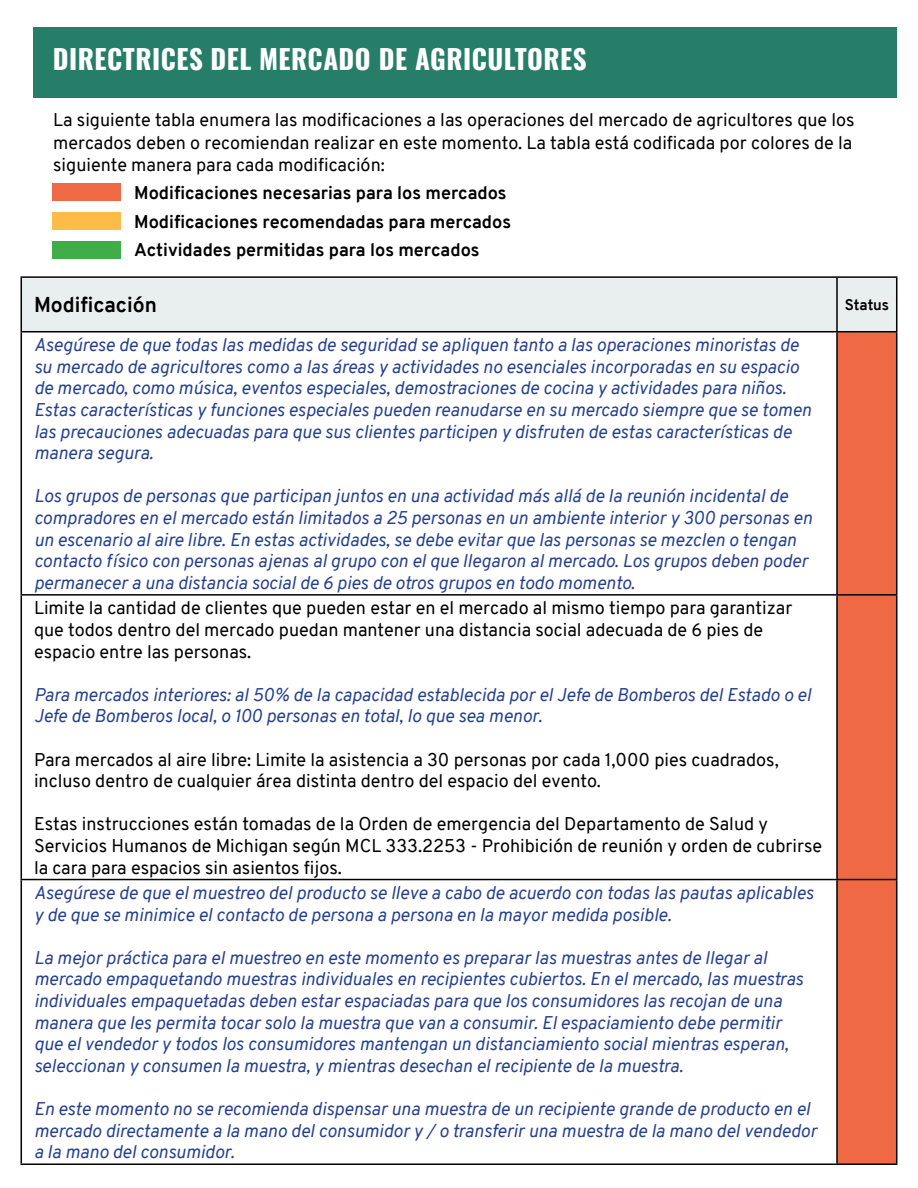
<style>
.page{position:relative;width:918px;height:1188px;background:#fff}
.page>*{position:absolute;margin:0;border:0;box-sizing:border-box;transform-origin:0 0}
.t1{font:27px "Oswald";letter-spacing:.02em;color:#fff}
.t2{font:700 21px "Overpass";color:#000}
.t3{font:italic 18px/21.6px "Overpass";color:#25408f}
.t4{font:18px/21.6px "Overpass";color:#000}
.t5{font:700 18px/28.3px "Overpass";color:#000}
.t6{font:700 15px "Overpass";color:#000}
</style>
<div class="page">
<div style="left:22px;top:278px;width:874px;height:53px;background:#e9efee"></div>
<div style="left:838px;top:332px;width:58px;height:831px;background:#f06945"></div>
<hr style="left:21px;top:276px;width:816px;height:2px;background:#000">
<hr style="left:21px;top:278px;width:1px;height:53px;background:#000">
<hr style="left:837px;top:276px;width:60px;height:2px;background:#000">
<hr style="left:836px;top:278px;width:2px;height:53px;background:#000">
<hr style="left:896px;top:278px;width:1px;height:53px;background:#000">
<hr style="left:21px;top:331px;width:816px;height:1px;background:#000">
<hr style="left:21px;top:332px;width:1px;height:262px;background:#000">
<hr style="left:837px;top:331px;width:60px;height:1px;background:#000">
<hr style="left:836px;top:332px;width:2px;height:262px;background:#000">
<hr style="left:896px;top:332px;width:1px;height:262px;background:#000">
<hr style="left:21px;top:594px;width:816px;height:2px;background:#000">
<hr style="left:21px;top:596px;width:1px;height:283px;background:#000">
<hr style="left:837px;top:594px;width:60px;height:2px;background:#000">
<hr style="left:836px;top:596px;width:2px;height:283px;background:#000">
<hr style="left:896px;top:596px;width:1px;height:283px;background:#000">
<hr style="left:21px;top:879px;width:816px;height:1px;background:#000">
<hr style="left:21px;top:880px;width:1px;height:283px;background:#000">
<hr style="left:837px;top:879px;width:60px;height:1px;background:#000">
<hr style="left:836px;top:880px;width:2px;height:283px;background:#000">
<hr style="left:896px;top:880px;width:1px;height:283px;background:#000">
<hr style="left:21px;top:1163px;width:816px;height:2px;background:#000">
<hr style="left:837px;top:1163px;width:60px;height:2px;background:#000">
<div style="left:33px;top:27px;width:864px;height:71px;background:#277e68"></div>
<div style="left:53px;top:183px;width:68px;height:17px;background:#f06945"></div>
<div style="left:53px;top:212px;width:68px;height:17px;background:#fdbc47"></div>
<div style="left:53px;top:241px;width:68px;height:17px;background:#40ad49"></div>
<h1 class="t1" style="left:53px;top:35px;width:535px">DIRECTRICES DEL MERCADO DE AGRICULTORES</h1>
<p class="t4" style="left:53px;top:109px;width:803px;line-height:22.5px">La siguiente tabla enumera las modificaciones a las operaciones del mercado de agricultores que los mercados deben o recomiendan realizar en este momento. La tabla está codificada por colores de la siguiente manera para cada modificación:</p>
<p class="t5" style="left:134px;top:179px;width:378px">Modificaciones necesarias para los mercados<br>Modificaciones recomendadas para mercados<br>Actividades permitidas para los mercados</p>
<p class="t2" style="left:34px;top:290px;width:124px">Modificación</p>
<p class="t6" style="left:845px;top:294px;width:46px">Status</p>
<p class="t3" style="left:34px;top:334px;width:779px">Asegúrese de que todas las medidas de seguridad se apliquen tanto a las operaciones minoristas de su mercado de agricultores como a las áreas y actividades no esenciales incorporadas en su espacio de mercado, como música, eventos especiales, demostraciones de cocina y actividades para niños.<br>Estas características y funciones especiales pueden reanudarse en su mercado siempre que se tomen las precauciones adecuadas para que sus clientes participen y disfruten de estas características de manera segura.</p>
<p class="t3" style="left:34px;top:485px;width:780px">Los grupos de personas que participan juntos en una actividad más allá de la reunión incidental de compradores en el mercado están limitados a 25 personas en un ambiente interior y 300 personas en un escenario al aire libre. En estas actividades, se debe evitar que las personas se mezclen o tengan contacto físico con personas ajenas al grupo con el que llegaron al mercado. Los grupos deben poder permanecer a una distancia social de 6 pies de otros grupos en todo momento.</p>
<p class="t4" style="left:34px;top:597px;width:760px">Limite la cantidad de clientes que pueden estar en el mercado al mismo tiempo para garantizar que todos dentro del mercado puedan mantener una distancia social adecuada de 6 pies de espacio entre las personas.</p>
<p class="t3" style="left:34px;top:684px;width:779px">Para mercados interiores: al 50% de la capacidad establecida por el Jefe de Bomberos del Estado o el<br>Jefe de Bomberos local, o 100 personas en total, lo que sea menor.</p>
<p class="t4" style="left:34px;top:749px;width:746px">Para mercados al aire libre: Limite la asistencia a 30 personas por cada 1,000 pies cuadrados, incluso dentro de cualquier área distinta dentro del espacio del evento.</p>
<p class="t4" style="left:34px;top:813px;width:790px">Estas instrucciones están tomadas de la Orden de emergencia del Departamento de Salud y<br>Servicios Humanos de Michigan según MCL 333.2253 - Prohibición de reunión y orden de cubrirse la cara para espacios sin asientos fijos.</p>
<p class="t3" style="left:34px;top:882px;width:781px">Asegúrese de que el muestreo del producto se lleve a cabo de acuerdo con todas las pautas aplicables y de que se minimice el contacto de persona a persona en la mayor medida posible.</p>
<p class="t3" style="left:34px;top:947px;width:771px">La mejor práctica para el muestreo en este momento es preparar las muestras antes de llegar al mercado empaquetando muestras individuales en recipientes cubiertos. En el mercado, las muestras individuales empaquetadas deben estar espaciadas para que los consumidores las recojan de una manera que les permita tocar solo la muestra que van a consumir. El espaciamiento debe permitir que el vendedor y todos los consumidores mantengan un distanciamiento social mientras esperan, seleccionan y consumen la muestra, y mientras desechan el recipiente de la muestra.</p>
<p class="t3" style="left:34px;top:1098px;width:784px">En este momento no se recomienda dispensar una muestra de un recipiente grande de producto en el mercado directamente a la mano del consumidor y / o transferir una muestra de la mano del vendedor a la mano del consumidor.</p>
</div>
